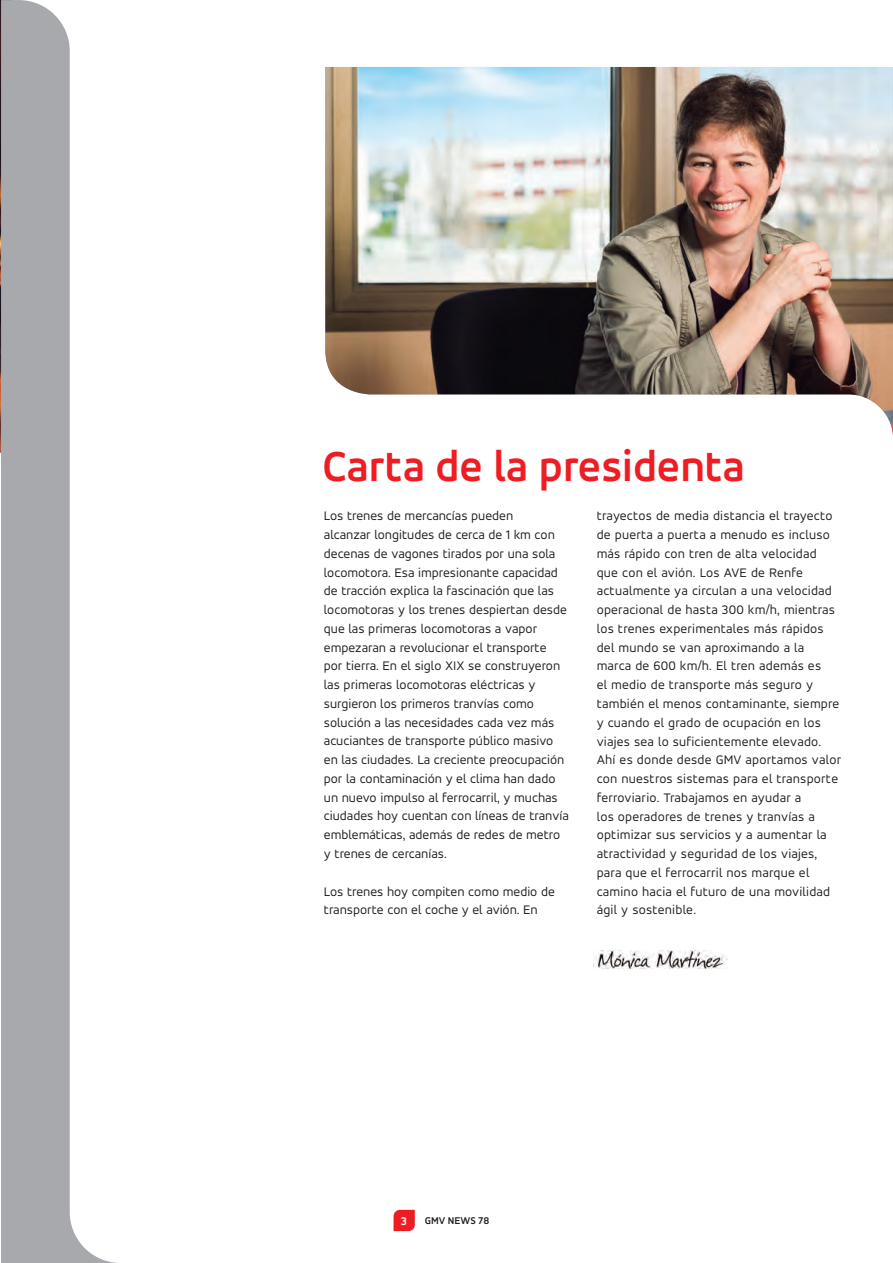
<style>
.page{position:relative;width:893px;height:1263px;background:#fff}
.page>*{position:absolute;margin:0;border:0;box-sizing:border-box;transform-origin:0 0}
.t1{font:700 45px "Accord Alternate";color:#ee1d23}
.Texto_GENERAL{font:13.5px/18.8px "Accord Alternate";color:#231f20}
.numero_pie_de_pagina{font:700 12px "Accord Alternate";color:#fff}
.pie_de_pagina{font:700 10.5px "Accord Alternate";color:#231f20}
</style>
<div class="page">
<svg style="left:394px;top:1210px;width:21px;height:21px"></svg>
<img style="left:325px;top:67px;width:568px;height:368px">
<img style="left:593px;top:950px;width:135px;height:18px">
<img style="left:0;top:0;width:1px;height:453px">
<svg style="left:1px;top:0;width:116px;height:1263px;fill:#a8a9ad"></svg>
<p class="t1" style="left:322px;top:439px;width:424px">Carta de la presidenta</p>
<p class="Texto_GENERAL" style="left:324px;top:506px;width:246px">Los trenes de mercancías pueden<br>alcanzar longitudes de cerca de 1 km con decenas de vagones tirados por una sola locomotora. Esa impresionante capacidad de tracción explica la fascinación que las locomotoras y los trenes despiertan desde que las primeras locomotoras a vapor empezaran a revolucionar el transporte<br>por tierra. En el siglo XIX se construyeron las primeras locomotoras eléctricas y surgieron los primeros tranvías como solución a las necesidades cada vez más acuciantes de transporte público masivo en las ciudades. La creciente preocupación por la contaminación y el clima han dado un nuevo impulso al ferrocarril, y muchas ciudades hoy cuentan con líneas de tranvía emblemáticas, además de redes de metro y trenes de cercanías.</p>
<p class="Texto_GENERAL" style="left:324px;top:881px;width:233px">Los trenes hoy compiten como medio de transporte con el coche y el avión. En</p>
<p class="Texto_GENERAL" style="left:597px;top:506px;width:246px">trayectos de media distancia el trayecto de puerta a puerta a menudo es incluso más rápido con tren de alta velocidad que con el avión. Los AVE de Renfe actualmente ya circulan a una velocidad operacional de hasta 300 km/h, mientras los trenes experimentales más rápidos del mundo se van aproximando a la marca de 600 km/h. El tren además es<br>el medio de transporte más seguro y también el menos contaminante, siempre y cuando el grado de ocupación en los viajes sea lo suficientemente elevado.<br>Ahí es donde desde GMV aportamos valor con nuestros sistemas para el transporte ferroviario. Trabajamos en ayudar a<br>los operadores de trenes y tranvías a optimizar sus servicios y a aumentar la atractividad y seguridad de los viajes, para que el ferrocarril nos marque el camino hacia el futuro de una movilidad ágil y sostenible.</p>
<p class="numero_pie_de_pagina" style="left:401px;top:1214px;width:8px">3</p>
<p class="pie_de_pagina" style="left:425px;top:1214px;width:66px">GMV NEWS 78</p>
</div>
